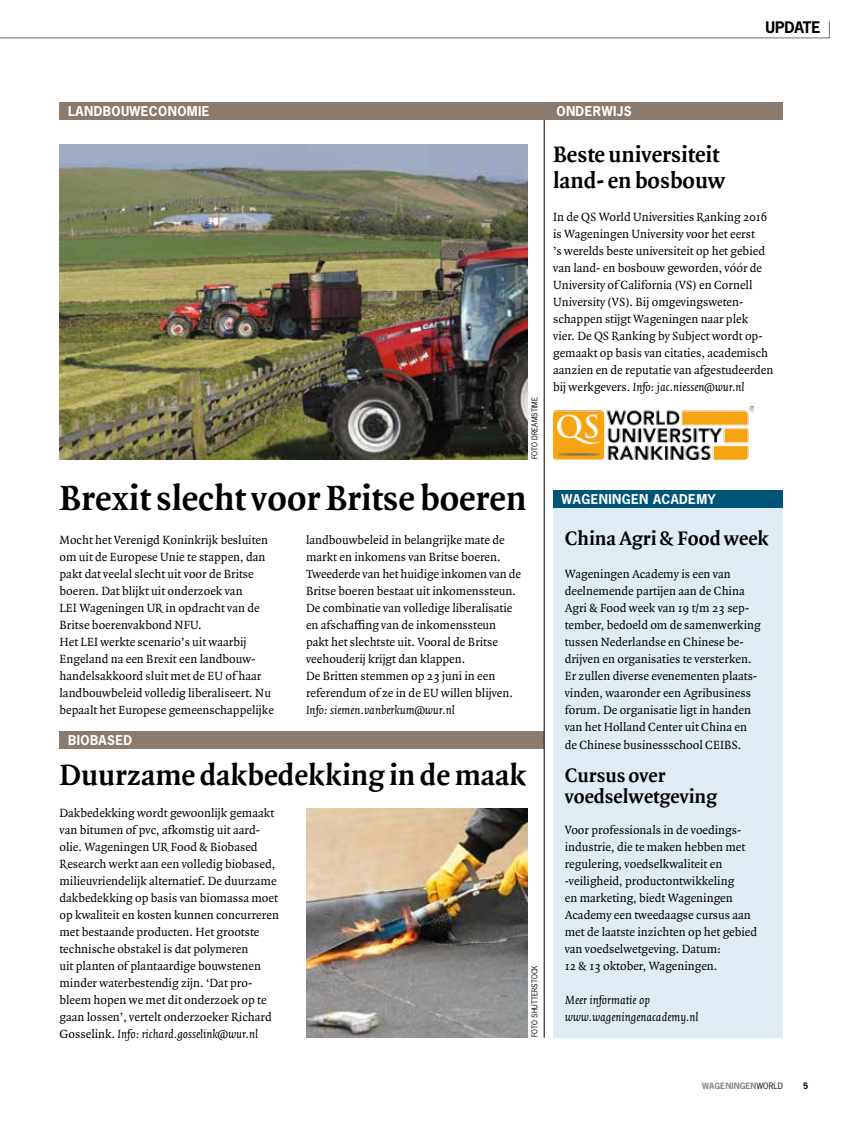
<style>
.page{position:relative;width:851px;height:1127px;background:#fff}
.page>*{position:absolute;margin:0;border:0;box-sizing:border-box;transform-origin:0 0}
.t1{font:700 37.5px "Quadraat OT";color:#000}
.t2{font:700 31.5px "Quadraat OT";color:#000}
.t3{font:700 24px/25.5px "Quadraat OT";color:#000}
.t4{font:700 21px/21px "Quadraat OT";color:#000}
.t5{font:700 15px "News Gothic Std";letter-spacing:-.01em;color:#000}
.t6{font:12.75px/17px "Quadraat OT";color:#000}
.t7{font:italic 12.75px/17px "Quadraat OT";color:#000}
.t8{font:700 12.75px "News Gothic Std";letter-spacing:.03em;color:#fff}
.t9{font:700 8.25px "News Gothic Std";letter-spacing:.01em;color:#878787}
.t10{font:700 8.25px "News Gothic Std";color:#000}
.t11{font:7.5px "News Gothic Std";color:#000}
.s1{font-style:italic}
.s2{font-weight:400;color:#000}
</style>
<div class="page">
<svg style="left:0;top:21px;width:830px;height:18px"></svg>
<div style="left:60px;top:731px;width:484px;height:17px;background:#8b7a6e"></div>
<img style="left:60px;top:145px;width:467px;height:315px">
<hr style="left:543px;top:111px;width:1px;height:926px;background:#000">
<div style="left:60px;top:102px;width:722px;height:17px;background:#8b7a6e"></div>
<div style="left:553px;top:502px;width:230px;height:535px;background:#e0ecf3"></div>
<div style="left:553px;top:491px;width:230px;height:17px;background:#005478"></div>
<img style="left:306px;top:808px;width:221px;height:229px">
<img style="left:553px;top:407px;width:200px;height:52px">
<p class="t5" style="left:765px;top:17px;width:56px">UPDATE</p>
<p class="t8" style="left:68px;top:102px;width:143px">LANDBOUWECONOMIE</p>
<p class="t11" style="left:529px;top:459px;width:64px;rotate:-90deg">FOTO DREAMSTIME</p>
<h1 class="t1" style="left:60px;top:476px;width:468px">Brexit slecht voor Britse boeren</h1>
<p class="t6" style="left:306px;top:532px;width:216px">landbouwbeleid in belangrijke mate de markt en inkomens van Britse boeren.<br>Tweederde van het huidige inkomen van de Britse boeren bestaat uit inkomenssteun.<br>De combinatie van volledige liberalisatie en afschaffing van de inkomenssteun pakt het slechtste uit. Vooral de Britse veehouderij krijgt dan klappen.<br>De Britten stemmen op 23 juni in een referendum of ze in de EU willen blijven.</p>
<p class="t7" style="left:306px;top:702px;width:150px">Info: siemen.vanberkum@wur.nl</p>
<p class="t6" style="left:60px;top:532px;width:216px">Mocht het Verenigd Koninkrijk besluiten om uit de Europese Unie te stappen, dan pakt dat veelal slecht uit voor de Britse boeren. Dat blijkt uit onderzoek van<br>LEI Wageningen UR in opdracht van de Britse boerenvakbond NFU.<br>Het LEI werkte scenario’s uit waarbij Engeland na een Brexit een landbouw&shy;handelsakkoord sluit met de EU of haar landbouwbeleid volledig liberaliseert. Nu bepaalt het Europese gemeenschappelijke</p>
<p class="t8" style="left:68px;top:732px;width:66px">BIOBASED</p>
<h2 class="t2" style="left:59px;top:757px;width:468px">Duurzame dakbedekking in de maak</h2>
<p class="t6" style="left:59px;top:804px;width:221px">Dakbedekking wordt gewoonlijk gemaakt van bitumen of pvc, afkomstig uit aard&shy;olie. Wageningen UR Food &amp; Biobased Research werkt aan een volledig biobased, milieuvriendelijk alternatief. De duurzame dakbedekking op basis van biomassa moet op kwaliteit en kosten kunnen concurreren met bestaande producten. Het grootste technische obstakel is dat polymeren<br>uit planten of plantaardige bouwstenen minder waterbestendig zijn. ‘Dat pro&shy;bleem hopen we met dit onderzoek op te gaan lossen’, vertelt onderzoeker Richard Gosselink. <span class="s1">Info: richard.gosselink@wur.nl</span></p>
<p class="t11" style="left:529px;top:1037px;width:74px;rotate:-90deg">FOTO SHUTTERSTOCK</p>
<p class="t8" style="left:556px;top:102px;width:77px">ONDERWIJS</p>
<h3 class="t3" style="left:553px;top:142px;width:174px">Beste universiteit land- en bosbouw</h3>
<p class="t6" style="left:553px;top:209px;width:222px">In de QS World Universities Ranking 2016 is Wageningen University voor het eerst<br>’s werelds beste universiteit op het gebied van land- en bosbouw geworden, vóór de University of California (VS) en Cornell University (VS). Bij omgevingsweten&shy;schappen stijgt Wageningen naar plek<br>vier. De QS Ranking by Subject wordt op&shy;gemaakt op basis van citaties, academisch aanzien en de reputatie van afgestudeerden bij werkgevers. <span class="s1">Info: jac.niessen@wur.nl</span></p>
<p class="t8" style="left:561px;top:491px;width:156px">WAGENINGEN ACADEMY</p>
<h3 class="t4" style="left:564px;top:528px;width:206px">China Agri &amp; Food week</h3>
<p class="t6" style="left:564px;top:566px;width:197px">Wageningen Academy is een van deelnemende partijen aan de China Agri &amp; Food week van 19 t/m 23 sep&shy;tember, bedoeld om de samenwerking tussen Nederlandse en Chinese be&shy;drijven en organisaties te versterken.<br>Er zullen diverse evenementen plaats&shy;vinden, waaronder een Agribusiness forum. De organisatie ligt in handen van het Holland Center uit China en de Chinese businessschool CEIBS.</p>
<h3 class="t4" style="left:564px;top:765px;width:154px">Cursus over voedselwetgeving</h3>
<p class="t6" style="left:564px;top:821px;width:194px">Voor professionals in de voedings&shy;industrie, die te maken hebben met regulering, voedselkwaliteit en -veiligheid, productontwikkeling<br>en marketing, biedt Wageningen Academy een tweedaagse cursus aan met de laatste inzichten op het gebied van voedselwetgeving. Datum:<br>12 &amp; 13 oktober, Wageningen.</p>
<p class="t7" style="left:564px;top:991px;width:135px">Meer informatie op www.wageningenacademy.nl</p>
<p class="t9" style="left:702px;top:1080px;width:82px">WAGENINGEN<span class="s2">WORLD</span></p>
<p class="t10" style="left:803px;top:1080px;width:7px">5</p>
</div>
